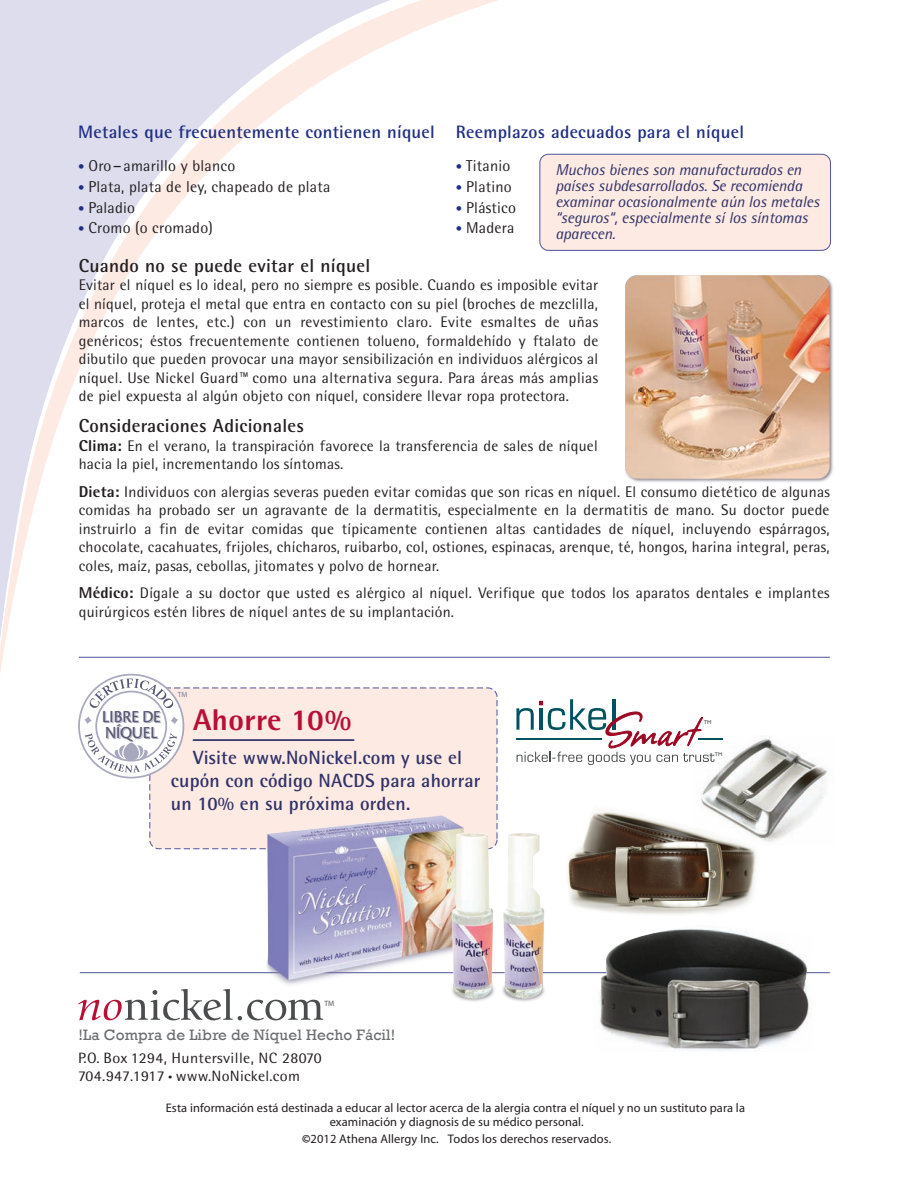
<style>
.page{position:relative;width:918px;height:1188px;background:#fff}
.page>*{position:absolute;margin:0;border:0;box-sizing:border-box;transform-origin:0 0}
.t1{font:800 30px "Rotis Semi Sans";letter-spacing:.015em;color:#b90f36}
.t2{font:700 19.2px/22.8px "Rotis Semi Sans";letter-spacing:.01em;color:#303268}
.t3{font:700 18.75px "Rotis Semi Sans";letter-spacing:.015em;color:#231f20}
.t4{font:700 18px "Rotis Semi Sans";letter-spacing:.015em;color:#202e84}
.t5{font:17.55px/15.9px "Cronos MM";color:#5b5a76}
.t6{font:italic 15.75px/16px "Rotis Semi Sans";letter-spacing:-.005em;color:#303268}
.t7{font:15.75px "Rotis Semi Sans";letter-spacing:.015em;color:#231f20}
.t8{font:15.45px "Rockwell";letter-spacing:.01em;color:#6c6d70}
.t9{font:15.3px/18.5px "Rotis Semi Sans";letter-spacing:.015em;color:#231f20;text-align:justify}
.t10{font:15px/18px "Rotis Semi Sans";letter-spacing:.015em;color:#231f20;scale:1.05 1}
.t11{font:12.45px/14.1px "Myriad";letter-spacing:.01em;color:#231f20;text-align:center}
.t12{font:7.65px "Myriad";color:#5a5b5e}
.t13{font:7.5px "Myriad";color:#7c7c9f}
.t14{font:5.7px "Gill Sans";color:#4b4c4d}
.t15{font:5.4px "Gill Sans";color:#4b4c4d}
.s1{font-size:12.75px;color:#202e84}
.s2{font-size:18px}
.s3{font-weight:800;font-size:15.75px}
.s4{color:#a7a7be}
.s5{font-size:8.25px}
.s6{font-weight:700}
</style>
<div class="page">
<svg style="left:0;top:0;width:546px;height:692px"></svg>
<div style="left:540px;top:154px;width:290px;height:96px;background:#fdeae3;border-radius:9px"></div>
<div style="left:539px;top:154px;width:292px;height:97px;border:1px solid #585a9e;border-radius:9px"></div>
<img style="left:626px;top:275px;width:207px;height:207px">
<div style="left:150px;top:688px;width:347px;height:161px;background:#fdeae3;border-radius:9px"></div>
<div style="left:149px;top:687px;width:349px;height:162px;border:1px dashed #585a9e;border-radius:9px"></div>
<hr style="left:79px;top:657px;width:751px;height:1px;background:#585a9e">
<hr style="left:80px;top:972px;width:750px;height:1px;background:#585a9e">
<svg style="left:78px;top:989px;width:245px;height:31px"></svg>
<svg style="left:516px;top:699px;width:187px;height:66px"></svg>
<img style="left:262px;top:815px;width:202px;height:170px">
<img style="left:450px;top:831px;width:95px;height:171px">
<hr style="left:193px;top:739px;width:161px;height:2px;background:#303268">
<svg style="left:78px;top:674px;width:106px;height:104px"></svg>
<img style="left:534px;top:811px;width:222px;height:110px">
<img style="left:696px;top:735px;width:132px;height:110px">
<img style="left:593px;top:929px;width:221px;height:122px">
<p class="t4" style="left:456px;top:120px;width:290px">Reemplazos adecuados para el níquel</p>
<p class="t7" style="left:456px;top:157px;width:56px"><span class="s1">•</span> Titanio</p>
<p class="t7" style="left:456px;top:177px;width:57px"><span class="s1">•</span> Platino</p>
<p class="t7" style="left:456px;top:198px;width:62px"><span class="s1">•</span> Plástico</p>
<p class="t7" style="left:456px;top:219px;width:60px"><span class="s1">•</span> Madera</p>
<p class="t4" style="left:78px;top:121px;width:358px">Metales que frecuentemente contienen níquel</p>
<p class="t7" style="left:78px;top:157px;width:159px"><span class="s1">•</span> Oro<span class="s2">–</span>amarillo y blanco</p>
<p class="t7" style="left:78px;top:177px;width:254px"><span class="s1">•</span> Plata, plata de ley, chapeado de plata</p>
<p class="t7" style="left:78px;top:198px;width:58px"><span class="s1">•</span> Paladio</p>
<p class="t7" style="left:78px;top:219px;width:136px"><span class="s1">•</span> Cromo (o cromado)</p>
<p class="t3" style="left:79px;top:254px;width:293px">Cuando no se puede evitar el níquel</p>
<p class="t9" style="left:79px;top:276px;width:521px">Evitar el níquel es lo ideal, pero no siempre es posible. Cuando es imposible evitar el níquel, proteja el metal que entra en contacto con su piel (broches de mezclilla, marcos de lentes, etc.) con un revestimiento claro. Evite esmaltes de uñas genéricos; éstos frecuentemente contienen tolueno, formaldehído y ftalato de dibutilo que pueden provocar una mayor sensibilización en individuos alérgicos al níquel. Use Nickel Guard™ como una alternativa segura. Para áreas más amplias de piel expuesta al algún objeto con níquel, considere llevar ropa protectora.</p>
<p class="t3" style="left:79px;top:414px;width:227px">Consideraciones Adicionales</p>
<p class="t9" style="left:79px;top:436px;width:521px"><span class="s3">Clima:</span> En el verano, la transpiración favorece la transferencia de sales de níquel hacia la piel, incrementando los síntomas.</p>
<p class="t9" style="left:79px;top:483px;width:753px"><span class="s3">Dieta:</span> Individuos con alergias severas pueden evitar comidas que son ricas en níquel. El consumo dietético de algunas comidas ha probado ser un agravante de la dermatitis, especialmente en la dermatitis de mano. Su doctor puede instruirlo a fin de evitar comidas que típicamente contienen altas cantidades de níquel, incluyendo espárragos, chocolate, cacahuates, frijoles, chícharos, ruibarbo, col, ostiones, espinacas, arenque, té, hongos, harina integral, peras, coles, maíz, pasas, cebollas, jitomates y polvo de hornear.</p>
<p class="t9" style="left:79px;top:584px;width:752px"><span class="s3">Médico:</span> Dígale a su doctor que usted es alérgico al níquel. Verifique que todos los aparatos dentales e implantes quirúrgicos estén libres de níquel antes de su implantación.</p>
<p class="t6" style="left:555px;top:161px;width:266px">Muchos bienes son manufacturados en países subdesarrollados. Se recomienda examinar ocasionalmente aún los metales “seguros“, especialmente sí los síntomas aparecen.</p>
<p class="t13" style="left:178px;top:691px;width:11px">TM</p>
<p class="t1" style="left:153px;top:700px;width:200px"><sup>E</sup> Ahorre 10%</p>
<p class="t5" style="left:102px;top:709px;width:58px">LIBRE <span class="s4">D<br></span>NÍQU<span class="s4">EL</span></p>
<p class="t2" style="left:171px;top:746px;width:311px;text-indent:22px">Visite www.NoNickel.com y use el cupón con código NACDS para ahorrar un 10% en su próxima orden.</p>
<p class="t12" style="left:324px;top:999px;width:12px">TM</p>
<p class="t8" style="left:79px;top:1026px;width:318px">!La Compra de Libre de Níquel Hecho Fácil!</p>
<p class="t10" style="left:78px;top:1049px;width:234px">P.O. Box 1294, Huntersville, NC 28070<br>704.947.1917 <span class="s5">•</span> www.NoNickel.com</p>
<p class="t14" style="left:704px;top:719px;width:9px">TM</p>
<p class="t15" style="left:715px;top:751px;width:9px">TM</p>
<p class="t11" style="left:166px;top:1101px;width:581px">Esta información está destinada a educar al lector acerca de la alergia contra el níquel y no un sustituto para la examinación y diagnosis de su médico personal.</p>
<p class="t11" style="left:302px;top:1132px;width:311px"><span class="s6">©</span>2012 Athena Allergy Inc. Todos los derechos reservados.</p>
</div>
